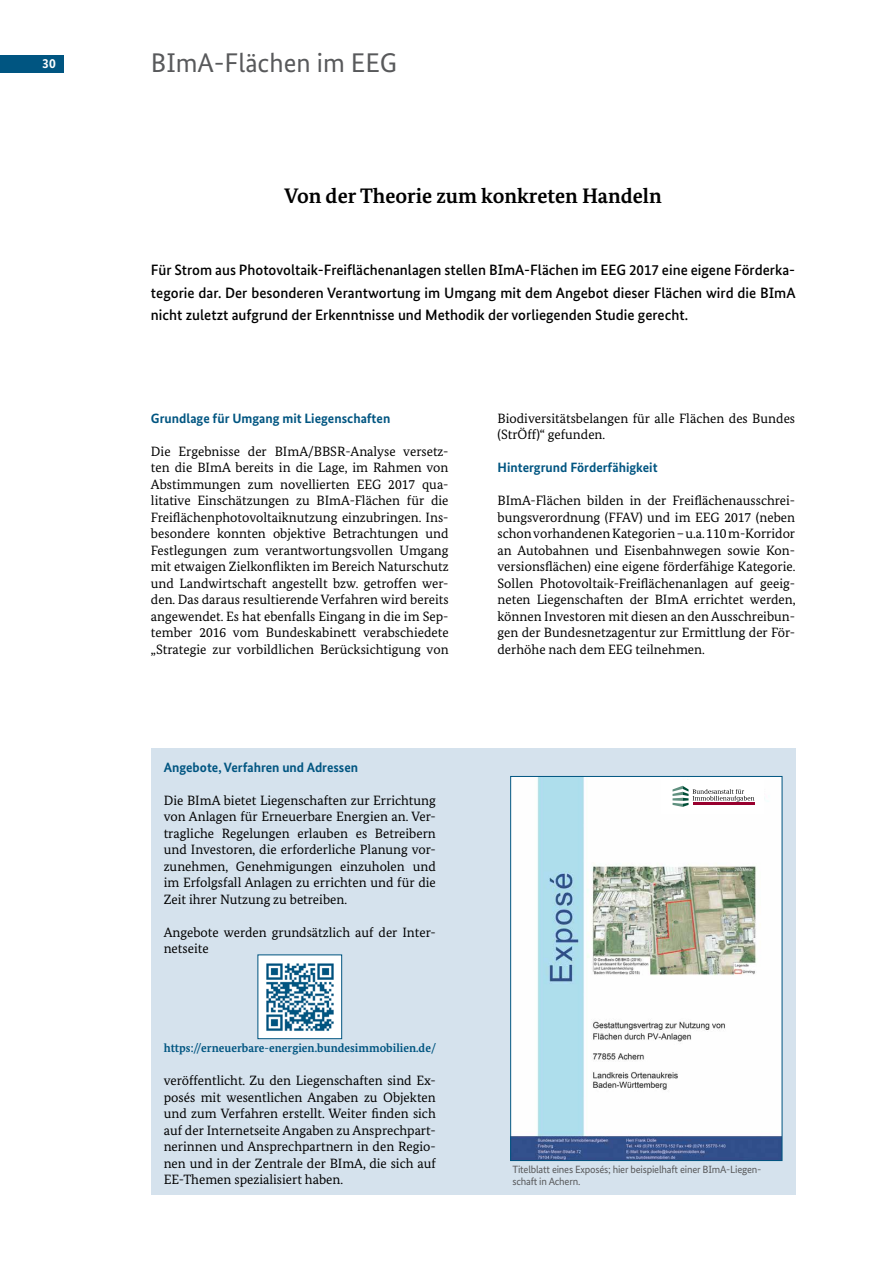
<style>
.page{position:relative;width:893px;height:1263px;background:#fff}
.page>*{position:absolute;margin:0;border:0;box-sizing:border-box;transform-origin:0 0}
.t1{font:27px "Bundes Sans";color:#58595b}
.t2{font:700 21px "Bundes Serif";color:#000}
.t3{font:500 15px/22.5px "Bundes Sans";color:#000;text-align:justify}
.t4{font:13.5px/16.5px "Bundes Serif";color:#000;text-align:justify}
.t5{font:700 13.5px "Bundes Sans";color:#005581}
.t6{font:700 13.5px "Bundes Sans";color:#fff}
.t7{font:700 12px "Bundes Serif";color:#005581}
.t8{font:10.5px/12px "Bundes Sans";letter-spacing:-.02em;color:#58595b}
</style>
<div class="page">
<div style="left:0;top:55px;width:64px;height:17px;background:#005581"></div>
<div style="left:151px;top:748px;width:644px;height:447px;background:#d5e2ed"></div>
<div style="left:258px;top:955px;width:84px;height:84px;background:#fff"></div>
<img style="left:266px;top:963px;width:68px;height:68px">
<div style="left:258px;top:955px;width:84px;height:84px;border:1px solid #005581"></div>
<img style="left:512px;top:778px;width:268px;height:381px">
<div style="left:510px;top:776px;width:272px;height:385px;border:1px solid #005581"></div>
<div style="left:661px;top:780px;width:102px;height:34px;background:#fff"></div>
<svg style="left:673px;top:786px;width:81px;height:21px"></svg>
<p class="t6" style="left:42px;top:55px;width:15px">30</p>
<h1 class="t1" style="left:151px;top:46px;width:248px">BImA-Flächen im EEG</h1>
<h2 class="t2" style="left:284px;top:183px;width:379px">Von der Theorie zum konkreten Handeln</h2>
<p class="t3" style="left:151px;top:259px;width:646px">Für Strom aus Photovoltaik-Freiflächenanlagen stellen BImA-Flächen im EEG 2017 eine eigene Förderka&shy;tegorie dar. Der besonderen Verantwortung im Umgang mit dem Angebot dieser Flächen wird die BImA nicht zuletzt aufgrund der Erkenntnisse und Methodik der vorliegenden Studie gerecht.</p>
<p class="t5" style="left:151px;top:410px;width:241px">Grundlage für Umgang mit Liegenschaften</p>
<p class="t4" style="left:151px;top:443px;width:299px">Die Ergebnisse der BImA/BBSR-Analyse versetz&shy;ten die BImA bereits in die Lage, im Rahmen von Abstimmungen zum novellierten EEG 2017 qua&shy;litative Einschätzungen zu BImA-Flächen für die Freiflächenphotovoltaiknutzung einzubringen. Ins&shy;besondere konnten objektive Betrachtungen und Festlegungen zum verantwortungsvollen Umgang mit etwaigen Zielkonflikten im Bereich Naturschutz und Landwirtschaft angestellt bzw. getroffen wer&shy;den. Das daraus resultierende Verfahren wird bereits angewendet. Es hat ebenfalls Eingang in die im Sep&shy;tember 2016 vom Bundeskabinett verabschiedete „Strategie zur vorbildlichen Berücksichtigung von</p>
<p class="t5" style="left:164px;top:759px;width:196px">Angebote, Verfahren und Adressen</p>
<p class="t4" style="left:164px;top:792px;width:274px">Die BImA bietet Liegenschaften zur Errichtung von Anlagen für Erneuerbare Energien an. Ver&shy;tragliche Regelungen erlauben es Betreibern und Investoren, die erforderliche Planung vor&shy;zunehmen, Genehmigungen einzuholen und im Erfolgsfall Anlagen zu errichten und für die Zeit ihrer Nutzung zu betreiben.</p>
<p class="t4" style="left:164px;top:923px;width:274px">Angebote werden grundsätzlich auf der Inter&shy;netseite</p>
<p class="t7" style="left:164px;top:1041px;width:274px">https://erneuerbare-energien.bundesimmobilien.de/</p>
<p class="t4" style="left:164px;top:1072px;width:274px">veröffentlicht. Zu den Liegenschaften sind Ex&shy;posés mit wesentlichen Angaben zu Objekten und zum Verfahren erstellt. Weiter finden sich auf der Internetseite Angaben zu Ansprechpart&shy;nerinnen und Ansprechpartnern in den Regio&shy;nen und in der Zentrale der BImA, die sich auf EE-Themen spezialisiert haben.</p>
<p class="t4" style="left:497px;top:410px;width:299px">Biodiversitätsbelangen für alle Flächen des Bundes (StrÖff)“ gefunden.</p>
<p class="t5" style="left:497px;top:460px;width:162px">Hintergrund Förderfähigkeit</p>
<p class="t4" style="left:497px;top:492px;width:299px">BImA-Flächen bilden in der Freiflächenausschrei&shy;bungsverordnung (FFAV) und im EEG 2017 (neben schon vorhandenen Kategorien – u.a. 110 m-Korridor an Autobahnen und Eisenbahnwegen sowie Kon&shy;versionsflächen) eine eigene förderfähige Kategorie.<br>Sollen Photovoltaik-Freiflächenanlagen auf geeig&shy;neten Liegenschaften der BImA errichtet werden, können Investoren mit diesen an den Ausschreibun&shy;gen der Bundesnetzagentur zur Ermittlung der För&shy;derhöhe nach dem EEG teilnehmen.</p>
<p class="t8" style="left:512px;top:1163px;width:251px">Titelblatt eines Exposés; hier beispielhaft einer BImA-Liegen&shy;schaft in Achern.</p>
</div>
